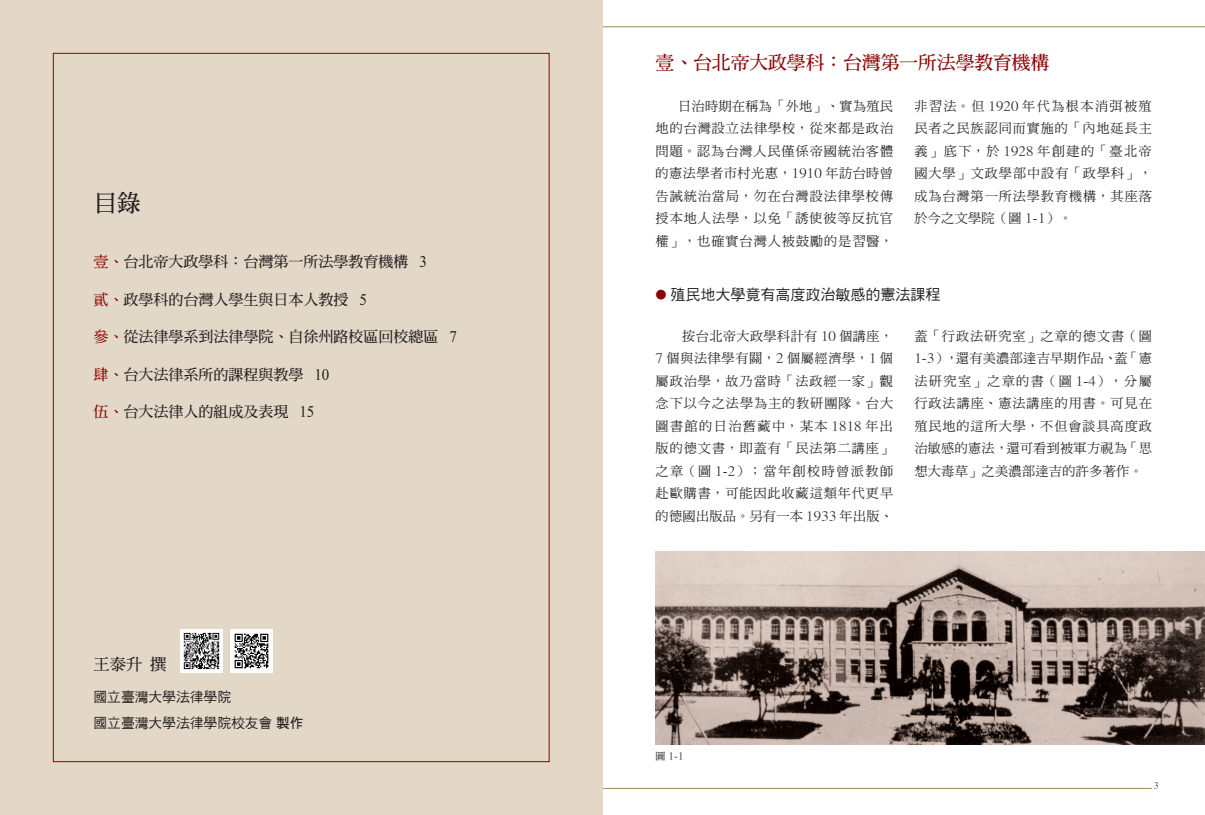
<style>
.page{position:relative;width:1205px;height:815px;background:#fff}
.page>*{position:absolute;margin:0;border:0;box-sizing:border-box;transform-origin:0 0}
.t1{font:23.75px "DF Ming Bd HKP BF";color:#231f20}
.t2{font:18.75px "DF Ming Bd HKP BF";color:#8b0202}
.t3{font:16.25px "DF Ming Bd HKP BF";color:#231f20}
.t4{font:15px "DF Ming Bd HKP BF";color:#231f20}
.t5{font:15px "DF Hei Md HKP BF";color:#231f20}
.t6{font:13.75px "DF Hei Md HKP BF";color:#231f20}
.t7{font:13.12px/22.5px "DF Ming Md HKP BF";letter-spacing:.07em;color:#231f20;text-align:justify}
.t8{font:10px "DF Ming Md HKP BF";color:#231f20}
.t9{font:8.75px "DF Ming Md HKP BF";color:#231f20}
.s1{color:#8b0202}
.s2{font-family:"DF Hei Bd HKP BF"}
.s3{font-family:"DF Ming Bd HKP BF";font-size:11.25px;color:#8b0202}
</style>
<div class="page">
<hr style="left:27px;top:27px;width:1178px;height:1px;background:#9f885f">
<hr style="left:161px;top:788px;width:991px;height:1px;background:#9f885f">
<div style="left:0;top:0;width:602px;height:815px;background:#e3d8c7"></div>
<img style="left:656px;top:551px;width:549px;height:193px">
<img style="left:180px;top:629px;width:43px;height:43px">
<img style="left:230px;top:629px;width:43px;height:43px">
<p class="t1" style="left:94px;top:191px;width:49px">目錄</p>
<p class="t4" style="left:94px;top:254px;width:335px"><span class="s1">壹、</span>台北帝大政學科：台灣第一所法學教育機構 3</p>
<p class="t4" style="left:94px;top:292px;width:275px"><span class="s1">貳、</span>政學科的台灣人學生與日本人教授 5</p>
<p class="t4" style="left:94px;top:329px;width:365px"><span class="s1">參、</span>從法律學系到法律學院、自徐州路校區回校總區 7</p>
<p class="t4" style="left:94px;top:367px;width:237px"><span class="s1">肆、</span>台大法律系所的課程與教學 10</p>
<p class="t4" style="left:94px;top:404px;width:222px"><span class="s1">伍、</span>台大法律人的組成及表現 15</p>
<p class="t3" style="left:94px;top:656px;width:74px">王泰升 撰</p>
<p class="t6" style="left:94px;top:690px;width:139px">國立臺灣大學法律學院</p>
<p class="t6" style="left:94px;top:716px;width:211px">國立臺灣大學法律學院校友會 <span class="s2">製作</span></p>
<p class="t2" style="left:656px;top:53px;width:395px">壹、台北帝大政學科：台灣第一所法學教育機構</p>
<p class="t7" style="left:656px;top:95px;width:239px;text-indent:22px">日治時期在稱為「外地」、實為殖民地的台灣設立法律學校，從來都是政治問題。認為台灣人民僅係帝國統治客體的憲法學者市村光惠，1910 年訪台時曾告誡統治當局，勿在台灣設法律學校傳授本地人法學，以免「誘使彼等反抗官權」，也確實台灣人被鼓勵的是習醫，</p>
<p class="t7" style="left:914px;top:95px;width:239px">非習法。但 1920 年代為根本消弭被殖民者之民族認同而實施的「內地延長主義」底下，於 1928 年創建的「臺北帝國大學」文政學部中設有「政學科」，成為台灣第一所法學教育機構，其座落於今之文學院（圖 1-1）。</p>
<p class="t5" style="left:656px;top:287px;width:286px"><span class="s3">●</span> 殖民地大學竟有高度政治敏感的憲法課程</p>
<p class="t7" style="left:656px;top:325px;width:239px;text-indent:27px">按台北帝大政學科計有 10 個講座，7 個與法律學有關，2 個屬經濟學，1 個屬政治學，故乃當時「法政經一家」觀念下以今之法學為主的教研團隊。台大圖書館的日治舊藏中，某本 1818 年出版的德文書，即蓋有「民法第二講座」之章（圖 1-2）；當年創校時曾派教師赴歐購書，可能因此收藏這類年代更早的德國出版品。另有一本 1933 年出版、</p>
<p class="t7" style="left:914px;top:325px;width:239px">蓋「行政法研究室」之章的德文書（圖1-3），還有美濃部達吉早期作品、蓋「憲法研究室」之章的書（圖 1-4），分屬行政法講座、憲法講座的用書。可見在殖民地的這所大學，不但會談具高度政治敏感的憲法，還可看到被軍方視為「思想大毒草」之美濃部達吉的許多著作。</p>
<p class="t8" style="left:656px;top:750px;width:29px">圖 1-1</p>
<p class="t9" style="left:1154px;top:781px;width:6px">3</p>
</div>
